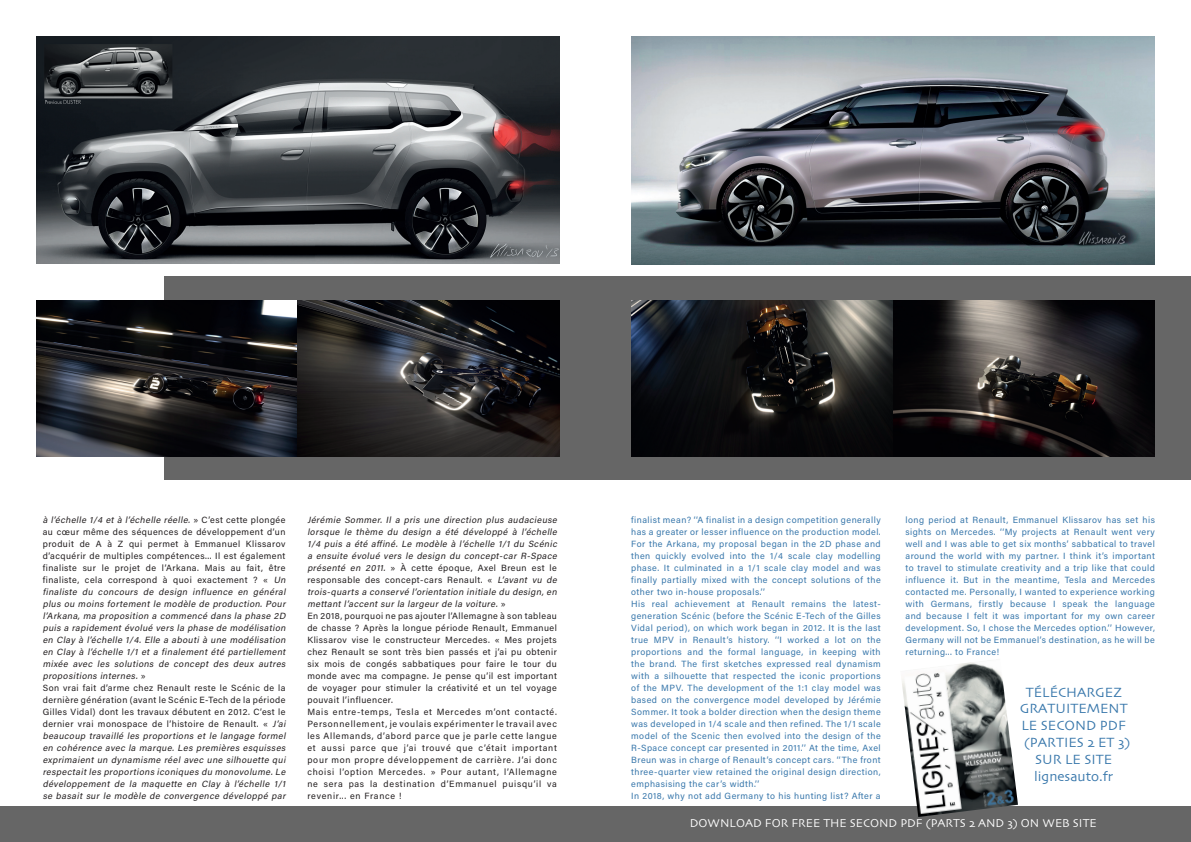
<style>
.page{position:relative;width:1191px;height:842px;background:#fff}
.page>*{position:absolute;margin:0;border:0;box-sizing:border-box;transform-origin:0 0}
.t1{font:14px/16.8px "Skia";color:#3877ab;text-align:center}
.t2{font:12px "Skia";color:#fff}
.t3{font:9px/12px "Acumin Variable Concept";letter-spacing:.05em;color:#3877ab}
.t4{font:italic 9px/12px "Acumin Variable Concept";color:#231f20}
.t5{font:9px/12px "Acumin Variable Concept";letter-spacing:.055em;color:#231f20}
.s1{font-style:normal}
.s2{font-style:italic}
</style>
<div class="page">
<div style="left:164px;top:276px;width:1027px;height:204px;background:#666"></div>
<img style="left:36px;top:37px;width:523px;height:227px">
<img style="left:631px;top:36px;width:524px;height:228px">
<img style="left:36px;top:301px;width:523px;height:156px">
<img style="left:631px;top:301px;width:524px;height:156px">
<div style="left:0;top:806px;width:1191px;height:36px;background:#666"></div>
<img style="left:902px;top:662px;width:116px;height:155px">
<p class="t4" style="left:43px;top:513px;width:246px">à l’échelle 1/4 et à l’échelle réelle. <span class="s1">» C ’e st c e tt e p l o n g é e au cœur même des séquences de développement d’un produit de A à Z qui permet à Emmanuel Klissarov d’acquérir de multiples compétences... Il est également finaliste sur le projet de l’Arkana. Mais au fait, être finaliste, cela correspond à quoi exactement ? «</span> Un finaliste du concours de design influence en général plus ou moins fortement le modèle de production. Pour l’Arkana, ma proposition a commencé dans la phase 2D puis a rapidement évolué vers la phase de modélisation en Clay à l’échelle 1/4. Elle a abouti à une modélisation en Clay à l’échelle 1/1 et a finalement été partiellement mixée avec les solutions de concept des deux autres propositions internes. <span class="s1">»<br>Son vrai fait d’arme chez Renault reste le Scénic de la dernière génération (avant le Scénic E-Tech de la période Gilles Vidal) dont les travaux débutent en 2012. C’est le dernier vrai monospace de l’histoire de Renault. «</span> J’ai beaucoup travaillé les proportions et le langage formel en cohérence avec la marque. Les premières esquisses exprimaient un dynamisme réel avec une silhouette qui respectait les proportions iconiques du monovolume. Le développement de la maquette en Clay à l’échelle 1/1 se basait sur le modèle de convergence développé par</p>
<p class="t3" style="left:631px;top:513px;width:251px">finalist mean? ‘‘A finalist in a design competition generally has a greater or lesser influence on the production model.<br>For the Arkana, my proposal began in the 2D phase and then quickly evolved into the 1/4 scale clay modelling phase. It culminated in a 1/1 scale clay model and was finally partially mixed with the concept solutions of the other two in-house proposals.’’<br>His real achievement at Renault remains the latest&shy;generation Scénic (before the Scénic E-Tech of the Gilles Vidal period), on which work began in 2012. It is the last true MPV in Renault’s history. ‘‘I worked a lot on the proportions and the formal language, in keeping with the brand. The first sketches expressed real dynamism with a silhouette that respected the iconic proportions of the MPV. The development of the 1:1 clay model was based on the convergence model developed by Jérémie Sommer. It took a bolder direction when the design theme was developed in 1/4 scale and then refined. The 1/1 scale model of the Scenic then evolved into the design of the R-Space concept car presented in 2011.’’ At the time, Axel Breun was in charge of Renault’s concept cars. ‘‘The front three-quarter view retained the original design direction, emphasising the car’s width.’’<br>In 2018, why not add Germany to his hunting list? After a</p>
<p class="t3" style="left:905px;top:513px;width:251px;text-align:justify">long period at Renault, Emmanuel Klissarov has set his sights on Mercedes. ‘‘My projects at Renault went very well and I was able to get six months’ sabbatical to travel around the world with my partner. I think it’s important to travel to stimulate creativity and a trip like that could influence it. But in the meantime, Tesla and Mercedes contacted me. Personally, I wanted to experience working with Germans, firstly because I speak the language and because I felt it was important for my own career development. So, I chose the Mercedes option.’’ However, Germany will not be Emmanuel’s destination, as he will be returning... to France!</p>
<p class="t5" style="left:307px;top:513px;width:253px"><span class="s2">Jérémie Sommer. Il a pris une direction plus audacieuse lorsque le thème du design a été développé à l’échelle 1/4 puis a été affiné. Le modèle à l’échelle 1/1 du Scénic a ensuite évolué vers le design du concept-car R-Space présenté en 2011.</span> » À cette époque, Axel Breun est le responsable des concept-cars Renault. « <span class="s2">L’avant vu de trois-quarts a conservé l’orientation initiale du design, en mettant l’accent sur la largeur de la voiture.</span> »<br>En 2018, pourquoi ne pas ajouter l’Allemagne à son tableau de chasse ? Après la longue période Renault, Emmanuel Klissarov vise le constructeur Mercedes. « Mes projets chez Renault se sont très bien passés et j’ai pu obtenir six mois de congés sabbatiques pour faire le tour du monde avec ma compagne. Je pense qu’il est important de voyager pour stimuler la créativité et un tel voyage pouvait l’influencer.<br>Mais entre-temps, Tesla et Mercedes m’ont contacté.<br>Personnellement, je voulais expérimenter le travail avec les Allemands, d’abord parce que je parle cette langue et aussi parce que j’ai trouvé que c’était important pour mon propre développement de carrière. J’ai donc choisi l’option Mercedes. » Pour autant, l’Allemagne ne sera pas la destination d’Emmanuel puisqu’il va revenir... en France !</p>
<h1 class="t1" style="left:1019px;top:684px;width:112px">TÉLÉCHARGEZ<br>GRATUITEMENT<br>LE SECOND PDF (PARTIES 2 ET 3)<br>SUR LE SITE lignesauto.fr</h1>
<h2 class="t2" style="left:689px;top:816px;width:408px">DOWNLOAD FOR FREE THE SECOND PDF (PARTS 2 AND 3) ON WEB SITE</h2>
</div>
